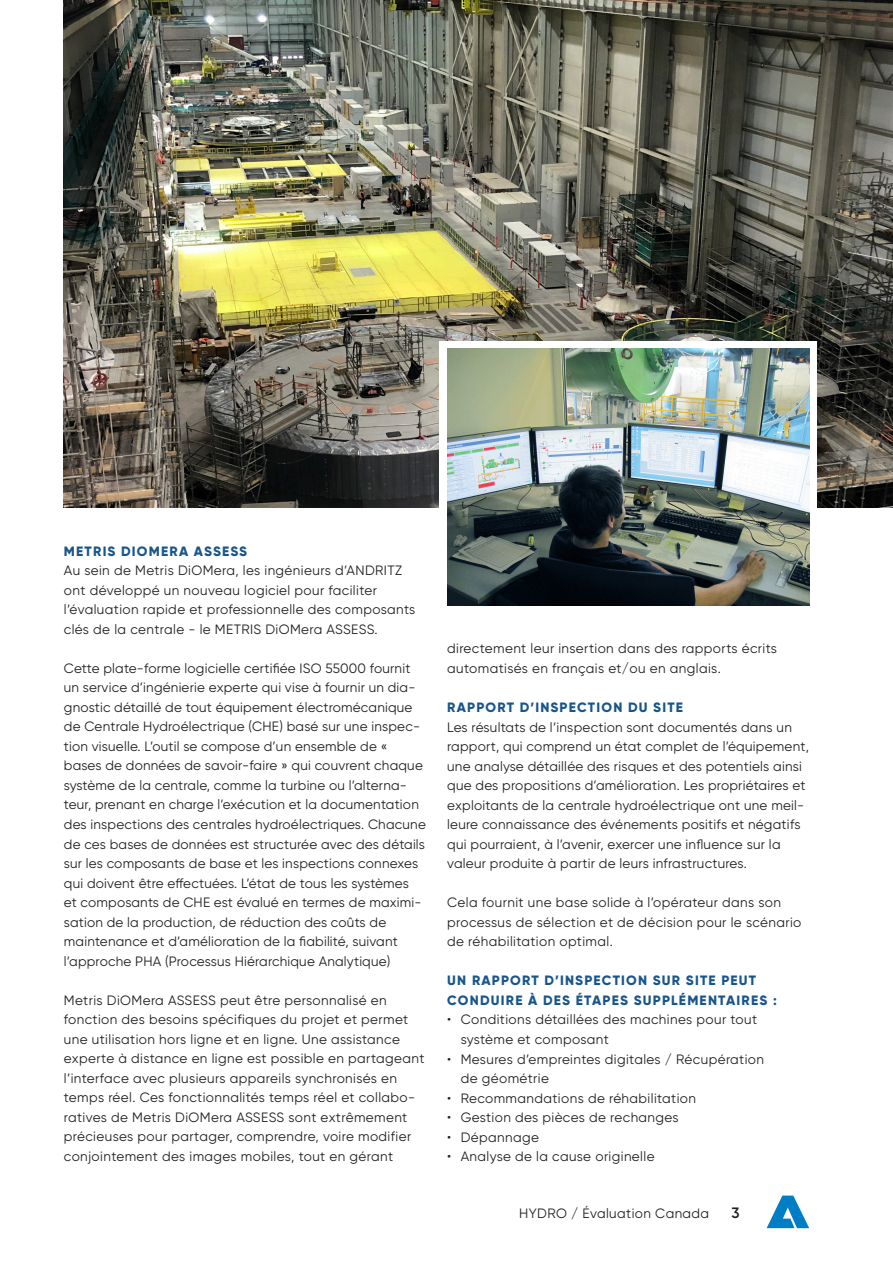
<style>
.page{position:relative;width:893px;height:1263px;background:#fff}
.page>*{position:absolute;margin:0;border:0;box-sizing:border-box;transform-origin:0 0}
.t1{font:600 15px "Gilroy";color:#231f20}
.t2{font:13.5px/19.5px "Gilroy";letter-spacing:.02em;color:#231f20}
.t3{font:800 13.5px/19.5px "Gilroy";letter-spacing:.09em;color:#19558b}
.s1{font-weight:800;color:#19558b}
</style>
<div class="page">
<svg style="left:767px;top:1195px;width:42px;height:33px"></svg>
<img style="left:64px;top:0;width:829px;height:508px">
<div style="left:439px;top:341px;width:378px;height:288px;background:#fff"></div>
<img style="left:447px;top:349px;width:362px;height:257px">
<p class="t2" style="left:64px;top:541px;width:353px"><span class="s1">METRIS DIOMERA ASSESS<br></span>Au sein de Metris DiOMera, les ingénieurs d’ANDRITZ ont développé un nouveau logiciel pour faciliter l’évaluation rapide et professionnelle des composants clés de la centrale - le METRIS DiOMera ASSESS.</p>
<p class="t2" style="left:64px;top:658px;width:364px">Cette plate-forme logicielle certifiée ISO 55000 fournit un service d’ingénierie experte qui vise à fournir un dia&shy;gnostic détaillé de tout équipement électromécanique de Centrale Hydroélectrique (CHE) basé sur une inspec&shy;tion visuelle. L’outil se compose d’un ensemble de « bases de données de savoir-faire » qui couvrent chaque système de la centrale, comme la turbine ou l’alterna&shy;teur, prenant en charge l’exécution et la documentation des inspections des centrales hydroélectriques. Chacune de ces bases de données est structurée avec des détails sur les composants de base et les inspections connexes qui doivent être effectuées. L’état de tous les systèmes<br>et composants de CHE est évalué en termes de maximi&shy;sation de la production, de réduction des coûts de maintenance et d’amélioration de la fiabilité, suivant l’approche PHA (Processus Hiérarchique Analytique)</p>
<p class="t2" style="left:64px;top:990px;width:362px">Metris DiOMera ASSESS peut être personnalisé en fonction des besoins spécifiques du projet et permet une utilisation hors ligne et en ligne. Une assistance experte à distance en ligne est possible en partageant l’interface avec plusieurs appareils synchronisés en temps réel. Ces fonctionnalités temps réel et collabo&shy;ratives de Metris DiOMera ASSESS sont extrêmement précieuses pour partager, comprendre, voire modifier conjointement des images mobiles, tout en gérant</p>
<p class="t2" style="left:447px;top:639px;width:331px">directement leur insertion dans des rapports écrits automatisés en français et/ou en anglais.</p>
<p class="t2" style="left:447px;top:697px;width:363px"><span class="s1">RAPPORT D’INSPECTION DU SITE<br></span>Les résultats de l’inspection sont documentés dans un rapport, qui comprend un état complet de l’équipement, une analyse détaillée des risques et des potentiels ainsi que des propositions d’amélioration. Les propriétaires et exploitants de la centrale hydroélectrique ont une meil&shy;leure connaissance des événements positifs et négatifs qui pourraient, à l’avenir, exercer une influence sur la valeur produite à partir de leurs infrastructures.</p>
<p class="t2" style="left:447px;top:893px;width:356px">Cela fournit une base solide à l’opérateur dans son processus de sélection et de décision pour le scénario de réhabilitation optimal.</p>
<p class="t3" style="left:447px;top:971px;width:331px">UN RAPPORT D’INSPECTION SUR SITE PEUT<br>CONDUIRE À DES ÉTAPES SUPPLÉMENTAIRES :</p>
<p class="t2" style="left:461px;top:1010px;width:298px;text-indent:-14px">• Conditions détaillées des machines pour tout système et composant</p>
<p class="t2" style="left:461px;top:1049px;width:305px;text-indent:-14px">• Mesures d’empreintes digitales / Récupération de géométrie</p>
<p class="t2" style="left:447px;top:1088px;width:250px">• Recommandations de réhabilitation</p>
<p class="t2" style="left:447px;top:1107px;width:233px">• Gestion des pièces de rechanges</p>
<p class="t2" style="left:447px;top:1127px;width:93px">• Dépannage</p>
<p class="t2" style="left:447px;top:1146px;width:209px">• Analyse de la cause originelle</p>
<p class="t2" style="left:519px;top:1203px;width:192px">HYDRO / Évaluation Canada</p>
<p class="t1" style="left:731px;top:1203px;width:10px">53</p>
</div>
